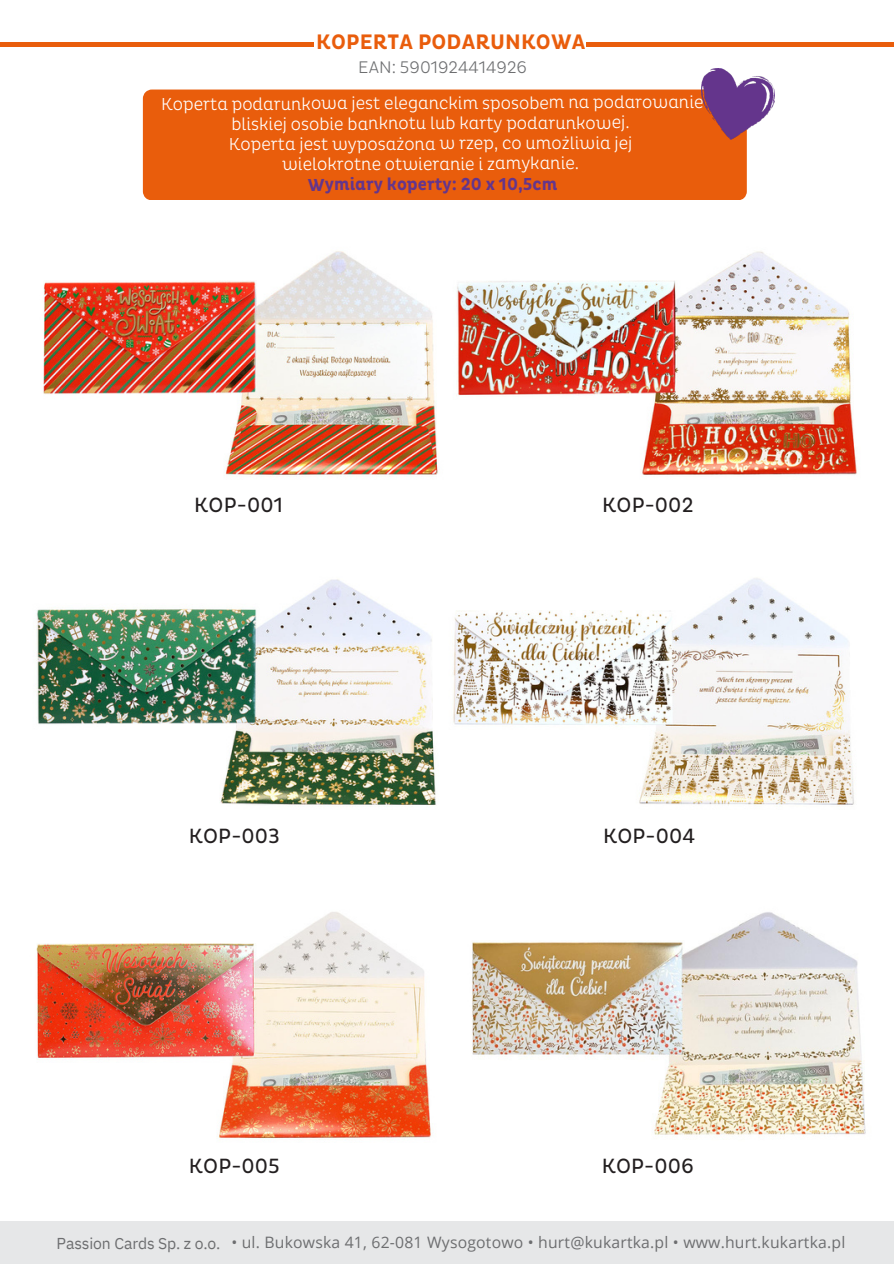
<style>
.page{position:relative;width:894px;height:1264px;background:#fff}
.page>*{position:absolute;margin:0;border:0;box-sizing:border-box;transform-origin:0 0}
.t1{font:700 21.3px "Pluto Cond";letter-spacing:.01em;color:#e95d0c}
.t2{font:21px "Pluto Cond";letter-spacing:.005em;color:#231f20}
.t3{font:300 17.7px/20.2px "Pluto Cond";letter-spacing:-.005em;color:#fff;text-align:center}
.t4{font:700 17.7px "Pluto Cond";letter-spacing:-.005em;color:#64358c}
.t5{font:300 17.1px "Pluto Cond";color:#6d6e70}
.t6{font:15.75px "Open Sans";letter-spacing:.015em;color:#6d6e70}
.t7{font:15.75px "IBM Plex Sans";letter-spacing:-.01em;color:#6d6e70}
</style>
<div class="page">
<div style="left:0;top:1220px;width:893px;height:43px;background:#e6e7e8"></div>
<hr style="left:7px;top:42px;width:306px;height:4px;background:#e95d0c">
<hr style="left:586px;top:42px;width:302px;height:4px;background:#e95d0c">
<hr style="left:647px;top:42px;width:246px;height:4px;background:#e95d0c">
<hr style="left:0;top:42px;width:250px;height:4px;background:#e95d0c">
<div style="left:143px;top:89px;width:603px;height:111px;background:#e95d0c"></div>
<img style="left:701px;top:68px;width:73px;height:71px">
<img style="left:43px;top:251px;width:814px;height:226px">
<img style="left:37px;top:578px;width:817px;height:229px">
<img style="left:36px;top:912px;width:395px;height:227px">
<img style="left:472px;top:912px;width:394px;height:223px">
<h2 class="t1" style="left:316px;top:29px;width:270px">KOPERTA PODARUNKOWA</h2>
<p class="t5" style="left:358px;top:57px;width:170px">EAN: 5901924414926</p>
<p class="t3" style="left:161px;top:94px;width:544px">Koperta podarunkowa jest eleganckim sposobem na podarowanie bliskiej osobie banknotu lub karty podarunkowej.<br>Koperta jest wyposażona w rzep, co umożliwia jej<br>wielokrotne otwieranie i zamykanie.</p>
<p class="t4" style="left:308px;top:174px;width:251px">Wymiary koperty: 20 x 10,5cm</p>
<p class="t2" style="left:194px;top:493px;width:90px">KOP-001</p>
<p class="t2" style="left:602px;top:493px;width:93px">KOP-002</p>
<h2 class="t2" style="left:189px;top:823px;width:93px">KOP-003</h2>
<p class="t2" style="left:603px;top:823px;width:94px">KOP-004</p>
<h4 class="t2" style="left:189px;top:1153px;width:92px">KOP-005</h4>
<h2 class="t2" style="left:601px;top:1153px;width:94px">KOP-006</h2>
<p class="t7" style="left:57px;top:1232px;width:165px">Passion Cards Sp. z o.o.</p>
<h2 class="t6" style="left:231px;top:1231px;width:615px">• ul. Bukowska 41, 62-081 Wysogotowo • hurt@kukartka.pl • www.hurt.kukartka.pl</h2>
</div>
